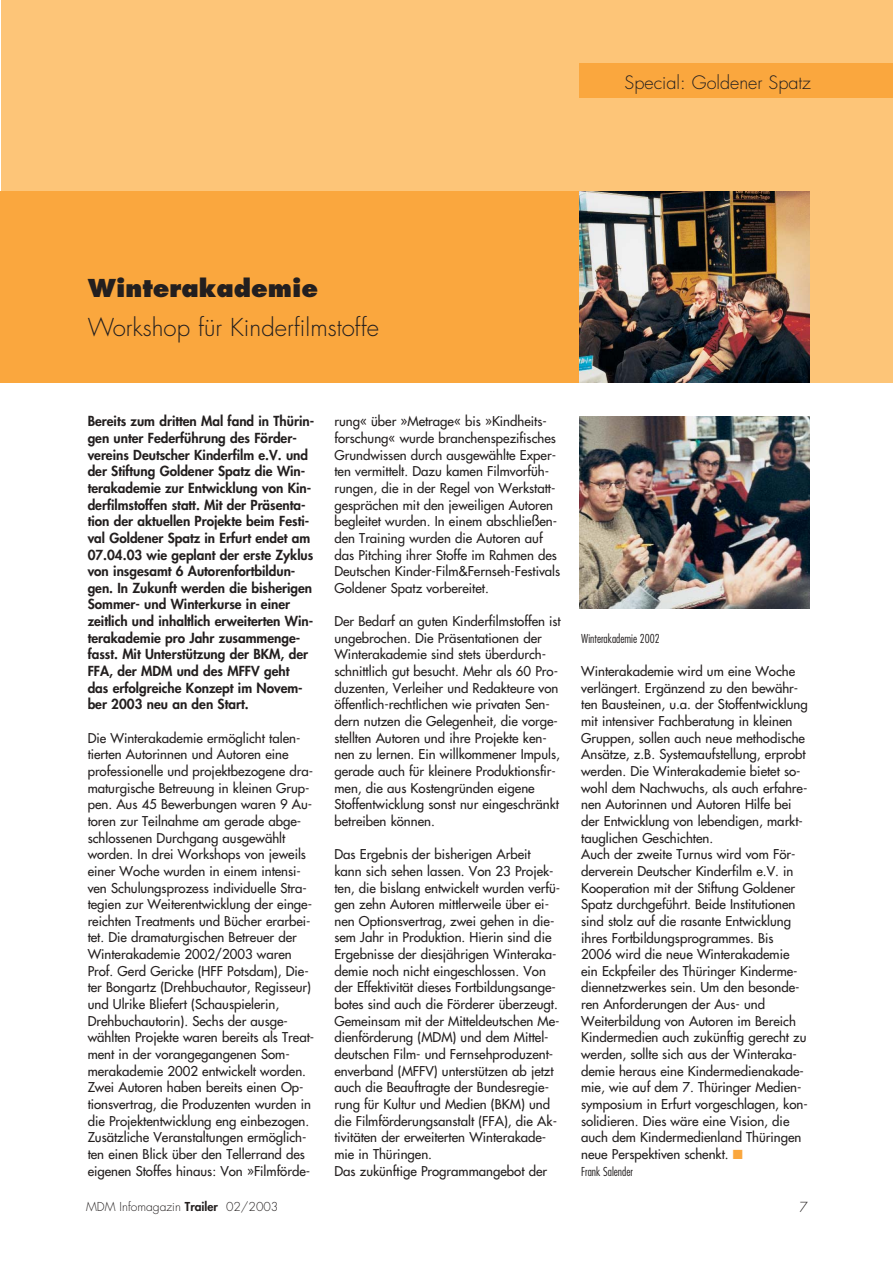
<style>
.page{position:relative;width:893px;height:1263px;background:#fff}
.page>*{position:absolute;margin:0;border:0;box-sizing:border-box;transform-origin:0 0}
.t1{font:300 24px "Futura";color:#231f1f}
.t2{font:800 24px "Futura";color:#231f1f}
.t3{font:300 18px "Futura";color:#231f1f}
.t4{font:800 13.5px/16.6px "Futura";color:#231f1f}
.t5{font:300 13.5px "Futura";color:#231f1f}
.t6{font:13.2px/16.6px "Futura";color:#231f1f}
.t7{font:300 condensed 12px "Futura";color:#231f1f}
.t8{font:300 12px "Futura";color:#231f1f}
.s1{color:#faa73e}
.s2{font-weight:800}
</style>
<div class="page">
<div style="left:1px;top:0;width:891px;height:383px;background:#fdc578"></div>
<div style="left:0;top:191px;width:809px;height:192px;background:#faa73e"></div>
<div style="left:579px;top:64px;width:313px;height:34px;background:#faa73e"></div>
<img style="left:579px;top:417px;width:230px;height:191px">
<img style="left:579px;top:191px;width:230px;height:192px">
<h2 class="t3" style="left:624px;top:74px;width:188px">Special: Goldener Spatz</h2>
<h1 class="t2" style="left:88px;top:278px;width:232px">Winterakademie</h1>
<h1 class="t1" style="left:88px;top:317px;width:293px">Workshop für Kinderfilmstoffe</h1>
<p class="t4" style="left:88px;top:414px;width:228px">Bereits zum dritten Mal fand in Thürin&shy;gen unter Federführung des Förder&shy;vereins Deutscher Kinderfilm e.V. und der Stiftung Goldener Spatz die Win&shy;terakademie zur Entwicklung von Kin&shy;derfilmstoffen statt. Mit der Präsenta&shy;tion der aktuellen Projekte beim Festi&shy;val Goldener Spatz in Erfurt endet am 07.04.03 wie geplant der erste Zyklus von insgesamt 6 Autorenfortbildun&shy;gen. In Zukunft werden die bisherigen Sommer- und Winterkurse in einer zeitlich und inhaltlich erweiterten Win&shy;terakademie pro Jahr zusammenge&shy;fasst. Mit Unterstützung der BKM, der FFA, der MDM und des MFFV geht<br>das erfolgreiche Konzept im Novem&shy;ber 2003 neu an den Start.</p>
<p class="t6" style="left:88px;top:730px;width:228px">Die Winterakademie ermöglicht talen&shy;tierten Autorinnen und Autoren eine professionelle und projektbezogene dra&shy;maturgische Betreuung in kleinen Grup&shy;pen. Aus 45 Bewerbungen waren 9 Au&shy;toren zur Teilnahme am gerade abge&shy;schlossenen Durchgang ausgewählt worden. In drei Workshops von jeweils einer Woche wurden in einem intensi&shy;ven Schulungsprozess individuelle Stra&shy;tegien zur Weiterentwicklung der einge&shy;reichten Treatments und Bücher erarbei&shy;tet. Die dramaturgischen Betreuer der Winterakademie 2002/2003 waren Prof. Gerd Gericke (HFF Potsdam), Die&shy;ter Bongartz (Drehbuchautor, Regisseur) und Ulrike Bliefert (Schauspielerin, Drehbuchautorin). Sechs der ausge&shy;wählten Projekte waren bereits als Treat&shy;ment in der vorangegangenen Som&shy;merakademie 2002 entwickelt worden.<br>Zwei Autoren haben bereits einen Op&shy;tionsvertrag, die Produzenten wurden in die Projektentwicklung eng einbezogen.<br>Zusätzliche Veranstaltungen ermöglich&shy;ten einen Blick über den Tellerrand des eigenen Stoffes hinaus: Von »Filmförde-</p>
<p class="t6" style="left:334px;top:414px;width:227px">rung« über »Metrage« bis »Kindheits&shy;forschung« wurde branchenspezifisches Grundwissen durch ausgewählte Exper&shy;ten vermittelt. Dazu kamen Filmvorfüh&shy;rungen, die in der Regel von Werkstatt&shy;gesprächen mit den jeweiligen Autoren begleitet wurden. In einem abschließen&shy;den Training wurden die Autoren auf das Pitching ihrer Stoffe im Rahmen des Deutschen Kinder-Film&amp;Fernseh-Festivals Goldener Spatz vorbereitet.</p>
<p class="t6" style="left:334px;top:614px;width:228px">Der Bedarf an guten Kinderfilmstoffen ist ungebrochen. Die Präsentationen der Winterakademie sind stets überdurch&shy;schnittlich gut besucht. Mehr als 60 Pro&shy;duzenten, Verleiher und Redakteure von öffentlich-rechtlichen wie privaten Sen&shy;dern nutzen die Gelegenheit, die vorge&shy;stellten Autoren und ihre Projekte ken&shy;nen zu lernen. Ein willkommener Impuls, gerade auch für kleinere Produktionsfir&shy;men, die aus Kostengründen eigene Stoffentwicklung sonst nur eingeschränkt betreiben können.</p>
<p class="t6" style="left:334px;top:847px;width:227px">Das Ergebnis der bisherigen Arbeit kann sich sehen lassen. Von 23 Projek&shy;ten, die bislang entwickelt wurden verfü&shy;gen zehn Autoren mittlerweile über ei&shy;nen Optionsvertrag, zwei gehen in die&shy;sem Jahr in Produktion. Hierin sind die Ergebnisse der diesjährigen Winteraka&shy;demie noch nicht eingeschlossen. Von der Effektivität dieses Fortbildungsange&shy;botes sind auch die Förderer überzeugt.<br>Gemeinsam mit der Mitteldeutschen Me&shy;dienförderung (MDM) und dem Mittel&shy;deutschen Film- und Fernsehproduzent&shy;enverband (MFFV) unterstützen ab jetzt auch die Beauftragte der Bundesregie&shy;rung für Kultur und Medien (BKM) und die Filmförderungsanstalt (FFA), die Ak&shy;tivitäten der erweiterten Winterakade&shy;mie in Thüringen.<br>Das zukünftige Programmangebot der</p>
<p class="t7" style="left:581px;top:633px;width:80px">Winterakademie 2002</p>
<p class="t6" style="left:581px;top:664px;width:228px">Winterakademie wird um eine Woche verlängert. Ergänzend zu den bewähr&shy;ten Bausteinen, u.a. der Stoffentwicklung mit intensiver Fachberatung in kleinen Gruppen, sollen auch neue methodische Ansätze, z.B. Systemaufstellung, erprobt werden. Die Winterakademie bietet so&shy;wohl dem Nachwuchs, als auch erfahre&shy;nen Autorinnen und Autoren Hilfe bei der Entwicklung von lebendigen, markt&shy;tauglichen Geschichten.<br>Auch der zweite Turnus wird vom För&shy;derverein Deutscher Kinderfilm e.V. in Kooperation mit der Stiftung Goldener Spatz durchgeführt. Beide Institutionen sind stolz auf die rasante Entwicklung ihres Fortbildungsprogrammes. Bis<br>2006 wird die neue Winterakademie ein Eckpfeiler des Thüringer Kinderme&shy;diennetzwerkes sein. Um den besonde&shy;ren Anforderungen der Aus- und Weiterbildung von Autoren im Bereich Kindermedien auch zukünftig gerecht zu werden, sollte sich aus der Winteraka&shy;demie heraus eine Kindermedienakade&shy;mie, wie auf dem 7. Thüringer Medien&shy;symposium in Erfurt vorgeschlagen, kon&shy;solidieren. Dies wäre eine Vision, die auch dem Kindermedienland Thüringen neue Perspektiven schenkt. <span class="s1">■</span></p>
<p class="t7" style="left:581px;top:1166px;width:53px">Frank Salender</p>
<p class="t8" style="left:86px;top:1201px;width:194px">MDM Infomagazin <span class="s2">Trailer</span> 02/2003</p>
<p class="t5" style="left:799px;top:1201px;width:10px">7</p>
</div>
